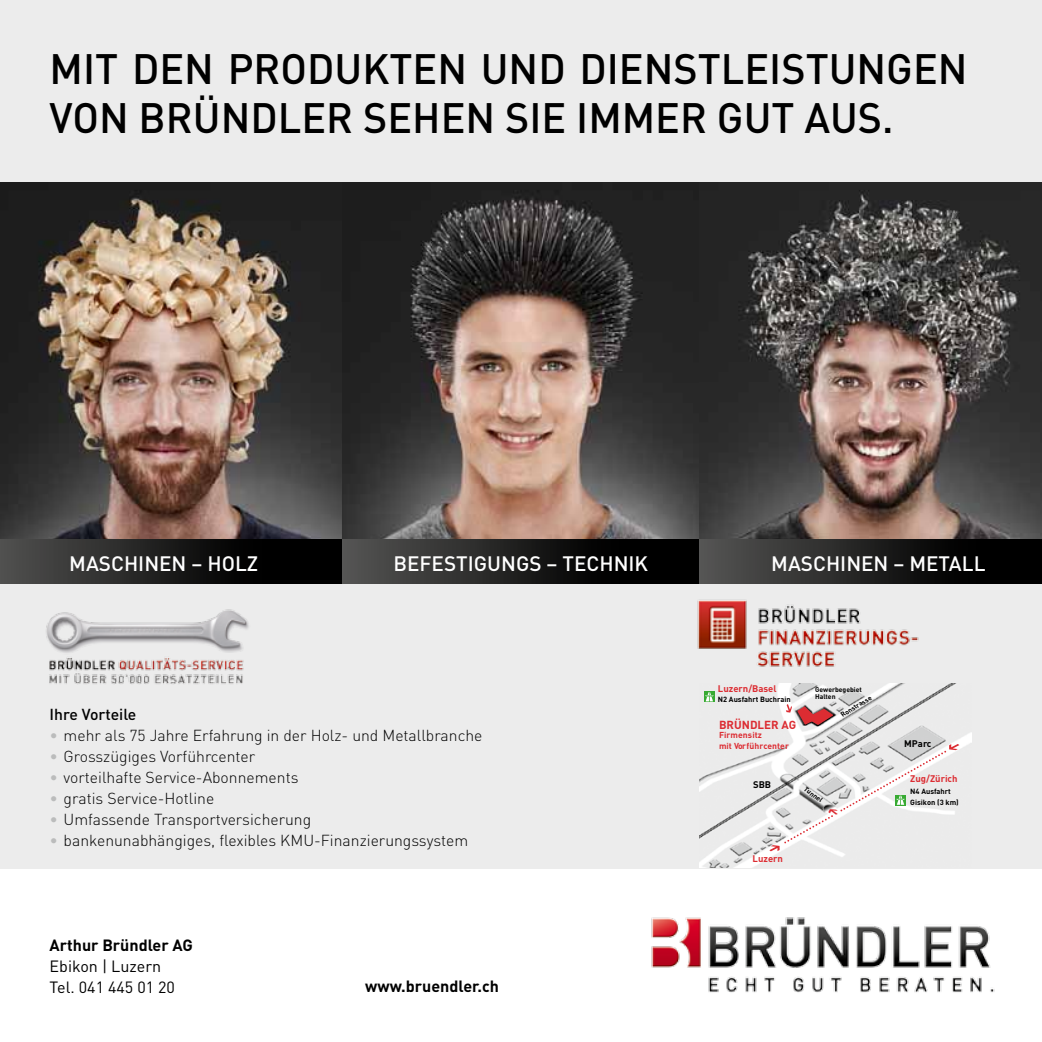
<style>
.page{position:relative;width:1042px;height:1042px;background:#fff}
.page>*{position:absolute;margin:0;border:0;box-sizing:border-box;transform-origin:0 0}
.t1{font:500 42px/49px "DIN";color:#000}
.t2{font:500 20.65px "DIN";color:#fff}
.t3{font:700 16.1px "DIN";color:#000}
.t4{font:16.1px/21px "DIN";color:#000}
.t5{font:300 15.75px "DIN";color:#000}
.t6{font:500 15.75px "DIN";color:#000}
.t7{font:700 11.55px "DIN";color:#dc2c32}
.t8{font:700 9.45px "DIN";color:#dc2c32}
.t9{font:700 9.45px "DIN";color:#000}
.t10{font:700 8.58px/10.8px "DIN";letter-spacing:.01em;color:#dc2c32}
.t11{font:700 7.52px/11px "DIN";color:#000}
.t12{font:700 6.83px/7.5px "DIN";color:#000}
.s1{color:#bbbcbc}
</style>
<div class="page">
<div style="left:0;top:0;width:1042px;height:868px;background:#ececec"></div>
<img style="left:651px;top:917px;width:344px;height:76px">
<img style="left:0;top:183px;width:1042px;height:356px">
<div style="left:0;top:539px;width:342px;height:44px;background:linear-gradient(to right,#4c4c4b,#000)"></div>
<div style="left:342px;top:539px;width:358px;height:44px;background:linear-gradient(to right,#515150,#000)"></div>
<div style="left:699px;top:539px;width:343px;height:44px;background:linear-gradient(to right,#525251,#000)"></div>
<img style="left:46px;top:609px;width:203px;height:75px">
<img style="left:697px;top:599px;width:222px;height:68px">
<img style="left:699px;top:683px;width:272px;height:185px">
<svg style="left:786px;top:704px;width:47px;height:21px"></svg>
<div style="left:704px;top:691px;width:11px;height:11px;background:#37aa32"></div>
<svg style="left:705px;top:692px;width:8px;height:9px"></svg>
<svg style="left:769px;top:744px;width:190px;height:107px"></svg>
<h1 class="t1" style="left:50px;top:43px;width:919px">M IT DEN PRODUKTEN UND DIENSTLEISTUNGEN<br>VON BRÜNDLER SEHEN SIE IMMER GUT AUS.</h1>
<h2 class="t2" style="left:69px;top:550px;width:190px">MASCHINEN – HOLZ</h2>
<h2 class="t2" style="left:393px;top:550px;width:254px">BEFESTIGUNGS – TECHNIK</h2>
<h2 class="t2" style="left:771px;top:550px;width:216px">MASCHINEN – METALL</h2>
<p class="t6" style="left:50px;top:704px;width:88px">I HRE VORTEILE</p>
<p class="t5" style="left:50px;top:725px;width:434px"><span class="s1">•</span> mehr als 75 Jahre Erfahrung in der Holz- und Metallbranche</p>
<p class="t5" style="left:50px;top:746px;width:207px"><span class="s1">•</span> Grosszügiges Vorführcenter</p>
<p class="t5" style="left:50px;top:767px;width:250px"><span class="s1">•</span> vorteilhafte Service-Abonnements</p>
<p class="t5" style="left:50px;top:788px;width:166px"><span class="s1">•</span> gratis Service-Hotline</p>
<p class="t5" style="left:50px;top:809px;width:263px"><span class="s1">•</span> Umfassende Transportversicherung</p>
<p class="t5" style="left:50px;top:830px;width:420px"><span class="s1">•</span> bankenunabhängiges, flexibles KMU-Finanzierungssystem</p>
<p class="t3" style="left:50px;top:935px;width:145px">Arthur Bründler AG</p>
<p class="t4" style="left:50px;top:955px;width:127px">Ebikon | Luzern<br>Tel. 041 445 01 20</p>
<p class="t3" style="left:365px;top:976px;width:135px">www.bruendler.ch</p>
<p class="t8" style="left:718px;top:682px;width:60px">Luzern/Basel</p>
<p class="t11" style="left:718px;top:693px;width:74px">N2 Ausfahrt Buchrain</p>
<p class="t7" style="left:719px;top:717px;width:79px">BRÜNDLER AG</p>
<p class="t10" style="left:719px;top:729px;width:71px">Firmensitz<br>mit Vorführcenter</p>
<p class="t12" style="left:815px;top:685px;width:48px">Gewerbegebiet<br>Halten</p>
<p class="t12" style="left:839px;top:712px;width:36px;rotate:-32deg">Ronstrasse</p>
<p class="t9" style="left:753px;top:778px;width:20px">SBB</p>
<p class="t12" style="left:807px;top:785px;width:23px;rotate:35deg">Tunnel</p>
<p class="t8" style="left:752px;top:852px;width:32px">Luzern</p>
<p class="t9" style="left:904px;top:737px;width:29px">MParc</p>
<p class="t8" style="left:910px;top:772px;width:49px">Zug/Zürich</p>
<p class="t11" style="left:910px;top:785px;width:50px">N4 Ausfahrt<br>Gisikon (3 km)</p>
</div>
